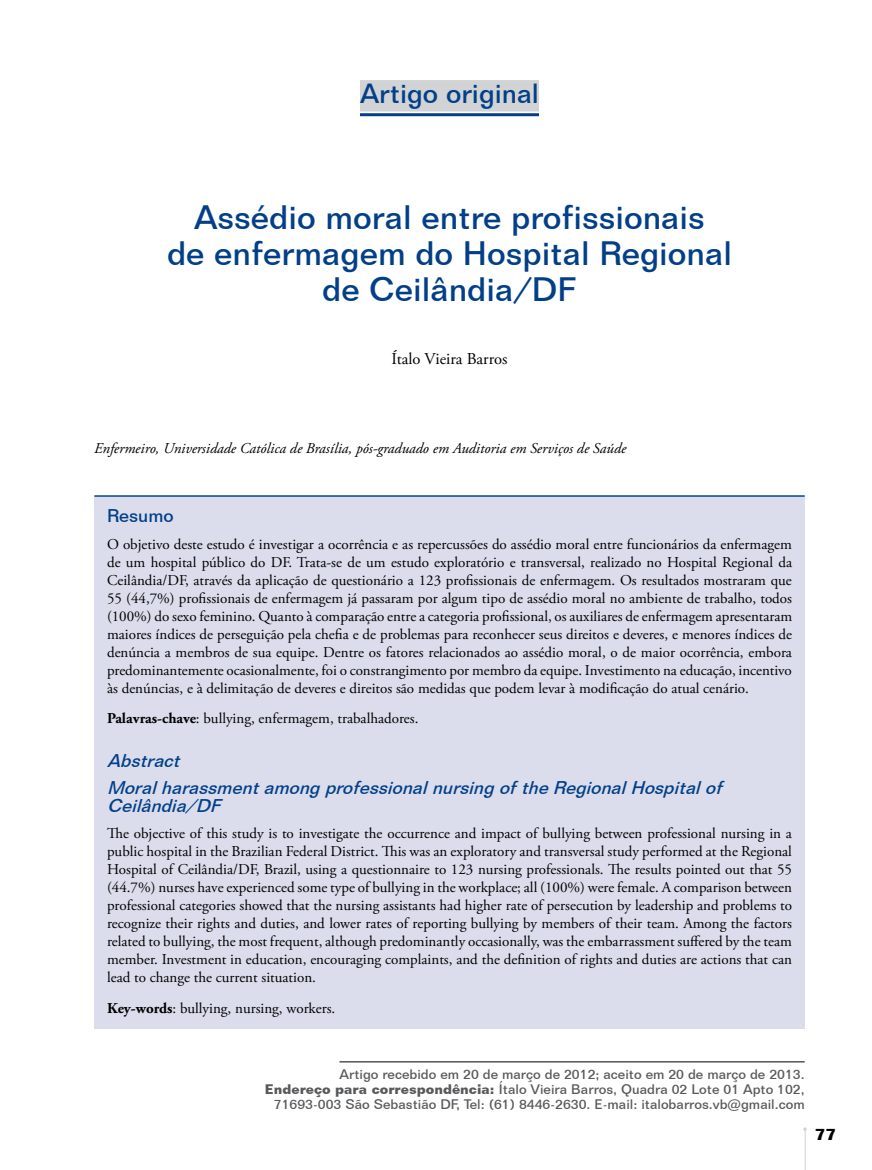
<style>
.page{position:relative;width:872px;height:1170px;background:#fff}
.page>*{position:absolute;margin:0;border:0;box-sizing:border-box;transform-origin:0 0}
.t1{font:500 33px/36px "Folio BT";color:#023f88;text-align:center}
.t2{font:500 27px "Folio BT";color:#023f88}
.t3{font:italic 500 18px/26.5px "Folio BT";color:#023f88}
.t4{font:500 18px "Folio BT";color:#023f88}
.t5{font:16.5px "Adobe Garamond Pro";color:#000}
.t6{font:700 16.5px "Folio BT";color:#000}
.t7{font:15px/18px "Adobe Garamond Pro";color:#000;text-align:justify}
.t8{font:italic 15px "Adobe Garamond Pro";color:#000}
.t9{font:500 13.5px/15px "Folio BT";color:#58595b;text-align:right}
.s1{font-weight:700}
</style>
<div class="page">
<hr style="left:805px;top:1128px;width:1px;height:41px;background:#d1d3d4">
<div style="left:94px;top:496px;width:710px;height:532px;background:#dbddec"></div>
<div style="left:360px;top:80px;width:179px;height:32px;background:#d1d3d4"></div>
<hr style="left:360px;top:113px;width:179px;height:3px;background:#023f88">
<hr style="left:94px;top:495px;width:710px;height:1px;background:#023f88">
<hr style="left:339px;top:1061px;width:465px;height:1px;background:#000">
<h2 class="t2" style="left:360px;top:77px;width:180px">Artigo original</h2>
<h1 class="t1" style="left:167px;top:199px;width:566px">Assédio moral entre profissionais<br>de enfermagem do Hospital Regional de Ceilândia/DF</h1>
<p class="t5" style="left:391px;top:349px;width:117px">Ítalo Vieira Barros</p>
<p class="t8" style="left:94px;top:439px;width:533px">Enfermeiro, Universidade Católica de Brasília, pós-graduado em Auditoria em Serviços de Saúde</p>
<p class="t4" style="left:107px;top:505px;width:68px">Resumo</p>
<p class="t7" style="left:107px;top:535px;width:687px">O objetivo deste estudo é investigar a ocorrência e as repercussões do assédio moral entre funcionários da enfermagem de um hospital público do DF. Trata-se de um estudo exploratório e transversal, realizado no Hospital Regional da Ceilândia/DF, através da aplicação de questionário a 123 profissionais de enfermagem. Os resultados mostraram que 55 (44,7%) profissionais de enfermagem já passaram por algum tipo de assédio moral no ambiente de trabalho, todos (100%) do sexo feminino. Quanto à comparação entre a categoria profissional, os auxiliares de enfermagem apresentaram maiores índices de perseguição pela chefia e de problemas para reconhecer seus direitos e deveres, e menores índices de denúncia a membros de sua equipe. Dentre os fatores relacionados ao assédio moral, o de maior ocorrência, embora predominantemente ocasionalmente, foi o constrangimento por membro da equipe. Investimento na educação, incentivo às denúncias, e à delimitação de deveres e direitos são medidas que podem levar à modificação do atual cenário.</p>
<p class="t7" style="left:107px;top:710px;width:313px"><span class="s1">Palavras-chave</span>: bullying, enfermagem, trabalhadores.</p>
<p class="t3" style="left:107px;top:747px;width:622px">Abstract<br>MoralharassmentamongprofessionalnursingoftheRegionalHospitalof</p>
<p class="t3" style="left:107px;top:791px;width:121px">Ceilândia/DF</p>
<p class="t7" style="left:107px;top:824px;width:686px">The objective of this study is to investigate the occurrence and impact of bullying between professional nursing in a public hospital in the Brazilian Federal District. This was an exploratory and transversal study performed at the Regional Hospital of Ceilândia/DF, Brazil, using a questionnaire to 123 nursing professionals. The results pointed out that 55 (44.7%) nurses have experienced some type of bullying in the workplace; all (100%) were female. A comparison between professional categories showed that the nursing assistants had higher rate of persecution by leadership and problems to recognize their rights and duties, and lower rates of reporting bullying by members of their team. Among the factors related to bullying, the most frequent, although predominantly occasionally, was the embarrassment suffered by the team member. Investment in education, encouraging complaints, and the definition of rights and duties are actions that can lead to change the current situation.</p>
<p class="t7" style="left:107px;top:999px;width:230px"><span class="s1">Key-words</span>: bullying, nursing, workers.</p>
<p class="t9" style="left:265px;top:1066px;width:541px">Artigo recebido em 20 de março de 2012; aceito em 20 de março de 2013.<br><span class="s1">Endereço para correspondência:</span> Ítalo Vieira Barros, Quadra 02 Lote 01 Apto 102,<br>71693-003 São Sebastião DF, Tel: (61) 8446-2630. E-mail: italobarros.vb@gmail.com</p>
<p class="t6" style="left:814px;top:1123px;width:23px">77</p>
</div>
